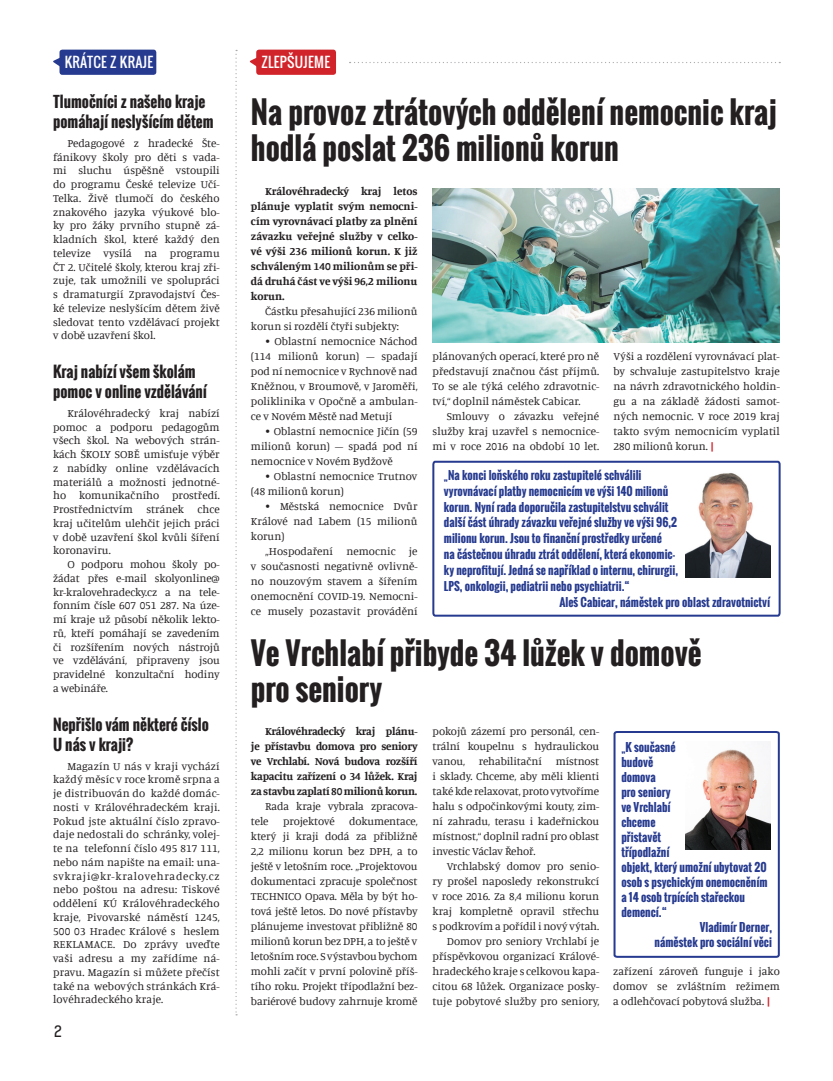
<style>
.page{position:relative;width:833px;height:1081px;background:#fff}
.page>*{position:absolute;margin:0;border:0;box-sizing:border-box;transform-origin:0 0}
.t1{font:700 30px/36px "Oswald";color:#231f20}
.t2{font:700 15px/20px "Oswald";color:#231f20}
.t3{font:15px "Kelson Sans";color:#231f20}
.t4{font:13.75px "Oswald";letter-spacing:.02em;color:#fff}
.t5{font:11.25px/15px "Manuale";color:#231f20;text-align:justify}
.t6{font:700 11.25px "Oswald";color:#263a8f}
.t7{font:700 11.25px/15px "Manuale";letter-spacing:-.02em;color:#231f20;text-align:justify}
.s1{font-weight:700;color:#d1232a}
</style>
<div class="page">
<svg style="left:235px;top:50px;width:2px;height:965px"></svg>
<svg style="left:349px;top:62px;width:431px;height:1px"></svg>
<svg style="left:53px;top:58px;width:6px;height:8px"></svg>
<div style="left:59px;top:50px;width:97px;height:25px;background:#263a8f;border-radius:3px"></div>
<svg style="left:250px;top:58px;width:6px;height:8px"></svg>
<div style="left:256px;top:50px;width:80px;height:25px;background:#d1232a;border-radius:3px"></div>
<svg style="left:432px;top:460px;width:349px;height:157px"></svg>
<img style="left:685px;top:470px;width:85px;height:108px">
<svg style="left:613px;top:731px;width:167px;height:227px"></svg>
<img style="left:432px;top:189px;width:348px;height:153px">
<p class="t4" style="left:65px;top:52px;width:90px">KRÁTCE Z KRAJE</p>
<p class="t4" style="left:261px;top:52px;width:50px">ZLEPŠUJEME</p>
<h2 class="t2" style="left:53px;top:92px;width:162px">Tlumočníci z našeho kraje pomáhají neslyšícím dětem</h2>
<p class="t5" style="left:53px;top:136px;width:168px;line-height:13.8px;text-indent:14px">Pedagogové z hradecké Šte&shy;fánikovy školy pro děti s vada&shy;mi sluchu úspěšně vstoupili do programu České televize Učí-Telka. Živě tlumočí do českého znakového jazyka výukové blo&shy;ky pro žáky prvního stupně zá&shy;kladních škol, které každý den televize vysílá na programu ČT 2. Učitelé školy, kterou kraj zři&shy;zuje, tak umožnili ve spolupráci s dramaturgií Zpravodajství Čes&shy;ké televize neslyšícím dětem živě sledovat tento vzdělávací projekt v době uzavření škol.</p>
<h2 class="t2" style="left:53px;top:362px;width:155px">Kraj nabízí všem školám pomoc v online vzdělávání</h2>
<p class="t5" style="left:53px;top:406px;width:168px;line-height:13.8px;text-indent:14px">Královéhradecký kraj nabízí pomoc a podporu pedagogům všech škol. Na webových strán&shy;kách ŠKOLY SOBĚ umisťuje výběr z nabídky online vzdělávacích materiálů a možnosti jednotné&shy;ho komunikačního prostředí.<br>Prostřednictvím stránek chce kraj učitelům ulehčit jejich práci v době uzavření škol kvůli šíření koronaviru.</p>
<p class="t5" style="left:53px;top:557px;width:168px;line-height:13.8px;text-indent:14px">O podporu mohou školy po&shy;žádat přes e-mail skolyonline@ kr-kralovehradecky.cz a na tele&shy;fonním čísle 607 051 287. Na úze&shy;mí kraje už působí několik lekto&shy;rů, kteří pomáhají se zavedením či rozšířením nových nástrojů ve vzdělávání, připraveny jsou pravidelné konzultační hodiny a webináře.</p>
<h2 class="t2" style="left:53px;top:714px;width:157px">Nepřišlo vám některé číslo<br>U nás v kraji?</h2>
<p class="t5" style="left:53px;top:758px;width:168px;line-height:13.8px;text-indent:14px">Magazín U nás v kraji vychází každý měsíc v roce kromě srpna a je distribuován do každé domác&shy;nosti v Královéhradeckém kraji.<br>Pokud jste aktuální číslo zpravo&shy;daje nedostali do schránky, volej&shy;te na telefonní číslo 495 817 111, nebo nám napište na email: una&shy;svkraji@kr-kralovehradecky.cz nebo poštou na adresu: Tiskové oddělení KÚ Královéhradeckého kraje, Pivovarské náměstí 1245, 500 03 Hradec Králové s heslem REKLAMACE. Do zprávy uveďte vaši adresu a my zařídíme ná&shy;pravu. Magazín si můžete přečíst také na webových stránkách Krá&shy;lovéhradeckého kraje.</p>
<h2 class="t3" style="left:54px;top:1022px;width:9px">2</h2>
<h1 class="t1" style="left:251px;top:94px;width:527px">Na provoz ztrátových oddělení nemocnic kraj hodlá poslat 236 milionů korun</h1>
<p class="t7" style="left:251px;top:183px;width:168px;text-indent:14px">Královéhradecký kraj letos plánuje vyplatit svým nemocni&shy;cím vyrovnávací platby za plnění závazku veřejné služby v celko&shy;vé výši 236 milionů korun. K již schváleným 140 milionům se při&shy;dá druhá část ve výši 96,2 milionu korun.</p>
<p class="t5" style="left:251px;top:303px;width:168px;text-indent:14px">Částku přesahující 236 milionů korun si rozdělí čtyři subjekty:</p>
<p class="t5" style="left:251px;top:333px;width:168px;text-indent:14px">• Oblastní nemocnice Náchod (114 milionů korun) – spadají pod ní nemocnice v Rychnově nad Kněžnou, v Broumově, v Jaroměři, poliklinika v Opočně a ambulan&shy;ce v Novém Městě nad Metují</p>
<p class="t5" style="left:251px;top:423px;width:168px;text-indent:14px">• Oblastní nemocnice Jičín (59 milionů korun) – spadá pod ní nemocnice v Novém Bydžově</p>
<p class="t5" style="left:251px;top:468px;width:168px;text-indent:14px">• Oblastní nemocnice Trutnov (48 milionů korun)</p>
<p class="t5" style="left:251px;top:498px;width:168px;text-indent:14px">• Městská nemocnice Dvůr Králové nad Labem (15 milionů korun)</p>
<p class="t5" style="left:251px;top:543px;width:168px;text-indent:14px">„Hospodaření nemocnic je v současnosti negativně ovlivně&shy;no nouzovým stavem a šířením onemocnění COVID-19. Nemocni&shy;ce musely pozastavit provádění</p>
<p class="t5" style="left:613px;top:348px;width:168px">Výši a rozdělení vyrovnávací plat&shy;by schvaluje zastupitelstvo kraje na návrh zdravotnického holdin&shy;gu a na základě žádosti samot&shy;ných nemocnic. V roce 2019 kraj takto svým nemocnicím vyplatil 280 milionů korun. <span class="s1">|</span></p>
<p class="t5" style="left:432px;top:348px;width:168px">plánovaných operací, které pro ně představují značnou část příjmů.<br>To se ale týká celého zdravotnic&shy;tví,“ doplnil náměstek Cabicar.</p>
<p class="t5" style="left:432px;top:408px;width:168px;text-indent:14px">Smlouvy o závazku veřejné služby kraj uzavřel s nemocnice&shy;mi v roce 2016 na období 10 let.</p>
<p class="t6" style="left:444px;top:466px;width:199px">„Na konci loňského roku zastupitelé schválili</p>
<p class="t6" style="left:444px;top:482px;width:226px">vyrovnávací platby nemocnicím ve výši 140 milionů</p>
<p class="t6" style="left:444px;top:498px;width:226px">korun. Nyní rada doporučila zastupitelstvu schválit</p>
<p class="t6" style="left:444px;top:514px;width:234px">další část úhrady závazku veřejné služby ve výši 96,2</p>
<p class="t6" style="left:444px;top:530px;width:219px">milionu korun. Jsou to finanční prostředky určené</p>
<p class="t6" style="left:444px;top:546px;width:233px">na částečnou úhradu ztrát oddělení, která ekonomic-</p>
<p class="t6" style="left:444px;top:562px;width:235px">ky neprofitují. Jedná se například o internu, chirurgii,</p>
<p class="t6" style="left:444px;top:578px;width:187px">LPS, onkologii, pediatrii nebo psychiatrii.“</p>
<p class="t6" style="left:559px;top:593px;width:212px">Aleš Cabicar, náměstek pro oblast zdravotnictví</p>
<h1 class="t1" style="left:251px;top:636px;width:452px">Ve Vrchlabí přibyde 34 lůžek v domově pro seniory</h1>
<p class="t7" style="left:251px;top:723px;width:168px;text-indent:14px">Královéhradecký kraj plánu&shy;je přístavbu domova pro seniory ve Vrchlabí. Nová budova rozšíří kapacitu zařízení o 34 lůžek. Kraj za stavbu zaplatí 80 milionů korun.</p>
<p class="t5" style="left:251px;top:798px;width:168px;text-indent:14px">Rada kraje vybrala zpracova&shy;tele</p>
<p class="t5" style="left:251px;top:813px;width:168px;text-indent:98px">dokumentace, který ji kraji dodá za přibližně 2,2 milionu korun bez DPH, a to ještě v letošním roce. „Projektovou dokumentaci zpracuje společnost TECHNICO Opava. Měla by být ho&shy;tová ještě letos. Do nové přístavby plánujeme investovat přibližně 80 milionů korun bez DPH, a to ještě v letošním roce. S výstavbou bychom mohli začít v první polovině příš&shy;tího roku. Projekt třípodlažní bez&shy;bariérové budovy zahrnuje kromě</p>
<p class="t5" style="left:283px;top:813px;width:53px">projektové</p>
<p class="t5" style="left:432px;top:723px;width:168px">pokojů zázemí pro personál, cen&shy;trální koupelnu s hydraulickou vanou, rehabilitační místnost i sklady. Chceme, aby měli klienti také kde relaxovat, proto vytvoříme halu s odpočinkovými kouty, zim&shy;ní zahradu, terasu i kadeřnickou místnost,“ doplnil radní pro oblast investic Václav Řehoř.</p>
<p class="t5" style="left:432px;top:858px;width:168px;text-align:right">Vrchlabský domov pro senio-<br>ry prošel naposledy rekonstrukcí v roce 2016. Za 8,4 milionu korun kraj kompletně opravil střechu s podkrovím a pořídil i nový výtah.<br>Domov pro seniory Vrchlabí je příspěvkovou organizací Králové&shy;hradeckého kraje s celkovou kapa&shy;citou 68 lůžek. Organizace posky&shy;tuje pobytové služby pro seniory,</p>
<p class="t6" style="left:621px;top:739px;width:56px">„K současné</p>
<p class="t6" style="left:621px;top:754px;width:33px">budově</p>
<p class="t6" style="left:621px;top:769px;width:36px">domova</p>
<p class="t6" style="left:621px;top:784px;width:51px">pro seniory</p>
<p class="t6" style="left:621px;top:799px;width:51px">ve Vrchlabí</p>
<p class="t6" style="left:621px;top:814px;width:36px">chceme</p>
<p class="t6" style="left:621px;top:829px;width:41px">přistavět</p>
<p class="t6" style="left:621px;top:844px;width:50px">třípodlažní</p>
<p class="t6" style="left:621px;top:859px;width:147px">objekt, který umožní ubytovat 20</p>
<p class="t6" style="left:621px;top:874px;width:148px">osob s psychickým onemocněním</p>
<p class="t6" style="left:621px;top:889px;width:125px">a 14 osob trpících stařeckou</p>
<p class="t6" style="left:621px;top:904px;width:47px">demencí.“</p>
<p class="t6" style="left:699px;top:919px;width:74px">Vladimír Derner,</p>
<p class="t6" style="left:654px;top:934px;width:119px">náměstek pro sociální věci</p>
<p class="t5" style="left:613px;top:963px;width:168px">zařízení zároveň funguje i jako domov se zvláštním režimem a odlehčovací pobytová služba. <span class="s1">|</span></p>
</div>
